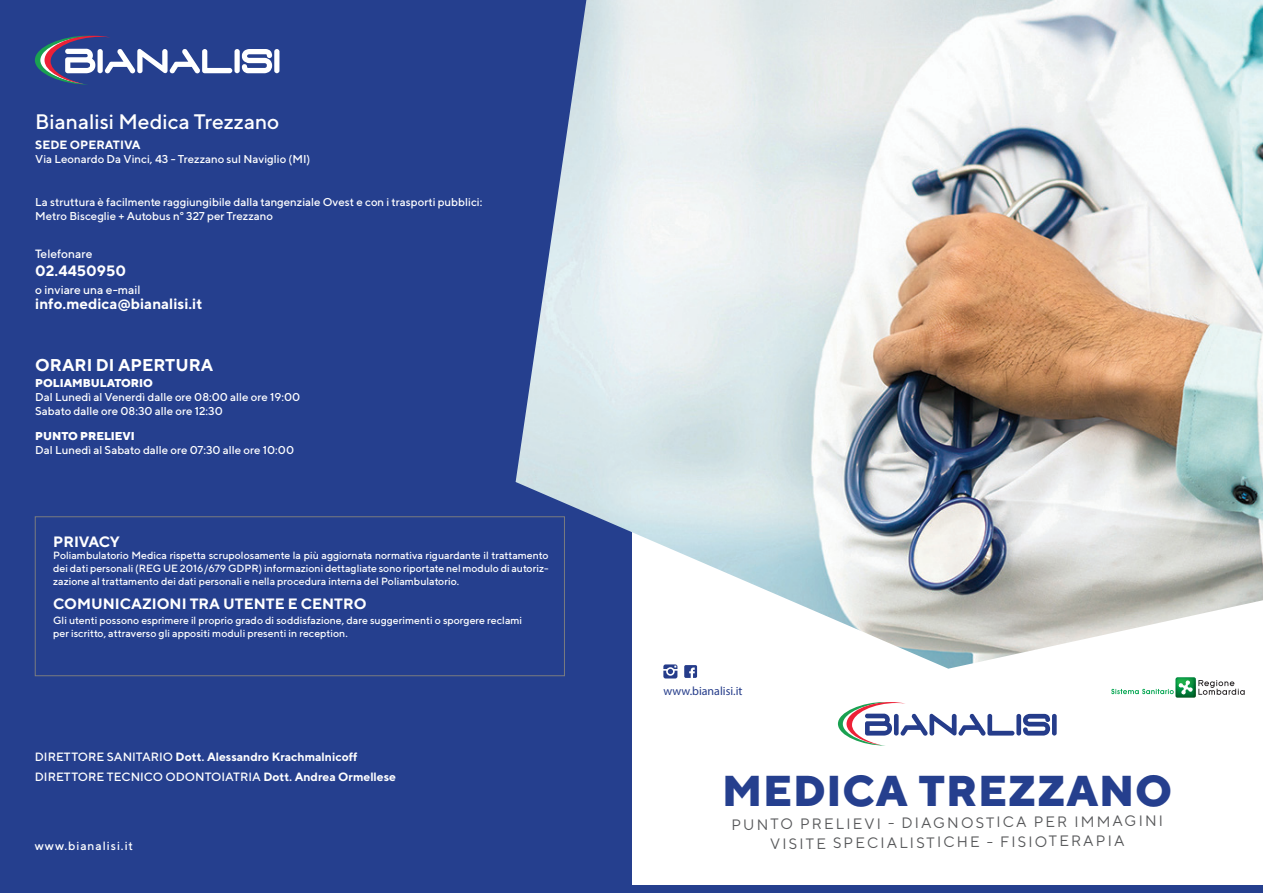
<style>
.page{position:relative;width:1263px;height:893px;background:#fff}
.page>*{position:absolute;margin:0;border:0;box-sizing:border-box;transform-origin:0 0}
.t1{font:800 43.2px "TT Norms";letter-spacing:.02em;color:#253f8e}
.t2{font:500 21px "TT Norms";color:#fff}
.t3{font:700 17.1px "TT Norms";color:#fff}
.t4{font:700 15px "TT Norms";color:#fff}
.t5{font:15px "TT Norms";color:#57585a}
.t6{font:500 12px "TT Norms";color:#fff}
.t7{font:700 12px "TT Norms";color:#fff}
.t8{font:500 12px "TT Norms";letter-spacing:.08em;color:#fff}
.t9{font:12px "Myriad Pro";color:#253c8a}
.t10{font:500 11.4px/14.2px "TT Norms";color:#fff}
.t11{font:800 11.4px "TT Norms";color:#fff}
.t12{font:500 10.5px/12.6px "TT Norms";color:#fff;text-align:justify}
.s1{font-weight:500}
.s2{font-weight:700}
</style>
<div class="page">
<div style="left:0;top:0;width:631px;height:893px;background:#253f8e"></div>
<svg style="left:35px;top:36px;width:244px;height:48px"></svg>
<div style="left:35px;top:516px;width:530px;height:160px;border:1px solid #7a7c7f"></div>
<svg style="left:838px;top:702px;width:219px;height:44px"></svg>
<img style="left:1175px;top:677px;width:21px;height:21px">
<svg style="left:1111px;top:680px;width:134px;height:15px"></svg>
<div style="left:630px;top:885px;width:633px;height:8px;background:#253f8e"></div>
<img style="left:516px;top:0;width:747px;height:669px">
<svg style="left:684px;top:665px;width:13px;height:13px"></svg>
<svg style="left:663px;top:664px;width:14px;height:14px"></svg>
<p class="t2" style="left:35px;top:108px;width:246px">Bianalisi Medica Trezzano</p>
<p class="t7" style="left:35px;top:137px;width:107px">SEDE OPERATIVA</p>
<p class="t10" style="left:35px;top:152px;width:277px">Via Leonardo Da Vinci, 43 - Trezzano sul Naviglio (MI)</p>
<p class="t10" style="left:35px;top:194px;width:449px">La struttura è facilmente raggiungibile dalla tangenziale Ovest e con i trasporti pubblici:<br>Metro Bisceglie + Autobus n° 327 per Trezzano</p>
<p class="t6" style="left:35px;top:247px;width:59px">Telefonare</p>
<p class="t4" style="left:35px;top:261px;width:92px">02.4450950</p>
<p class="t6" style="left:35px;top:283px;width:107px">o inviare una e-mail</p>
<p class="t4" style="left:35px;top:294px;width:169px">info.medica@bianalisi.it</p>
<p class="t3" style="left:35px;top:354px;width:180px">ORARI DI APERTURA</p>
<p class="t11" style="left:35px;top:376px;width:119px">POLIAMBULATORIO</p>
<p class="t10" style="left:35px;top:390px;width:267px">Dal Lunedì al Venerdì dalle ore 08:00 alle ore 19:00</p>
<p class="t10" style="left:35px;top:403px;width:189px">Sabato dalle ore 08:30 alle ore 12:30</p>
<p class="t11" style="left:35px;top:429px;width:101px">PUNTO PRELIEVI</p>
<p class="t10" style="left:35px;top:443px;width:260px">Dal Lunedì al Sabato dalle ore 07:30 alle ore 10:00</p>
<p class="t4" style="left:53px;top:532px;width:68px">PRIVACY</p>
<p class="t12" style="left:53px;top:549px;width:497px">Poliambulatorio Medica rispetta scrupolosamente la più aggiornata normativa riguardante il trattamento dei dati personali (REG UE 2016/679 GDPR) informazioni dettagliate sono riportate nel modulo di autoriz&shy;zazione al trattamento dei dati personali e nella procedura interna del Poliambulatorio.</p>
<p class="t4" style="left:53px;top:594px;width:315px">COMUNICAZIONI TRA UTENTE E CENTRO</p>
<p class="t12" style="left:53px;top:614px;width:470px">Gli utenti possono esprimere il proprio grado di soddisfazione, dare suggerimenti o sporgere reclami</p>
<p class="t12" style="left:53px;top:627px;width:296px">per iscritto, attraverso gli appositi moduli presenti in reception.</p>
<p class="t7" style="left:35px;top:749px;width:324px"><span class="s1">DIRETTORE SANITARIO</span> Dott. Alessandro Krachmalnicoff</p>
<p class="t6" style="left:35px;top:769px;width:363px">DIRETTORE TECNICO ODONTOIATRIA <span class="s2">Dott. Andrea Ormellese</span></p>
<p class="t8" style="left:35px;top:839px;width:100px">www.bianalisi.it</p>
<p class="t9" style="left:663px;top:683px;width:81px">www.bianalisi.it</p>
<p class="t1" style="left:722px;top:762px;width:452px">MEDICA TREZZANO</p>
<p class="t5" style="left:731px;top:817px;width:433px;rotate:-1deg">PUNTO PRELIEVI - DIAGNOSTICA PER IMMAGINI</p>
<p class="t5" style="left:770px;top:836px;width:356px;rotate:-1deg">VISITE SPECIALISTICHE - FISIOTERAPIA</p>
</div>
